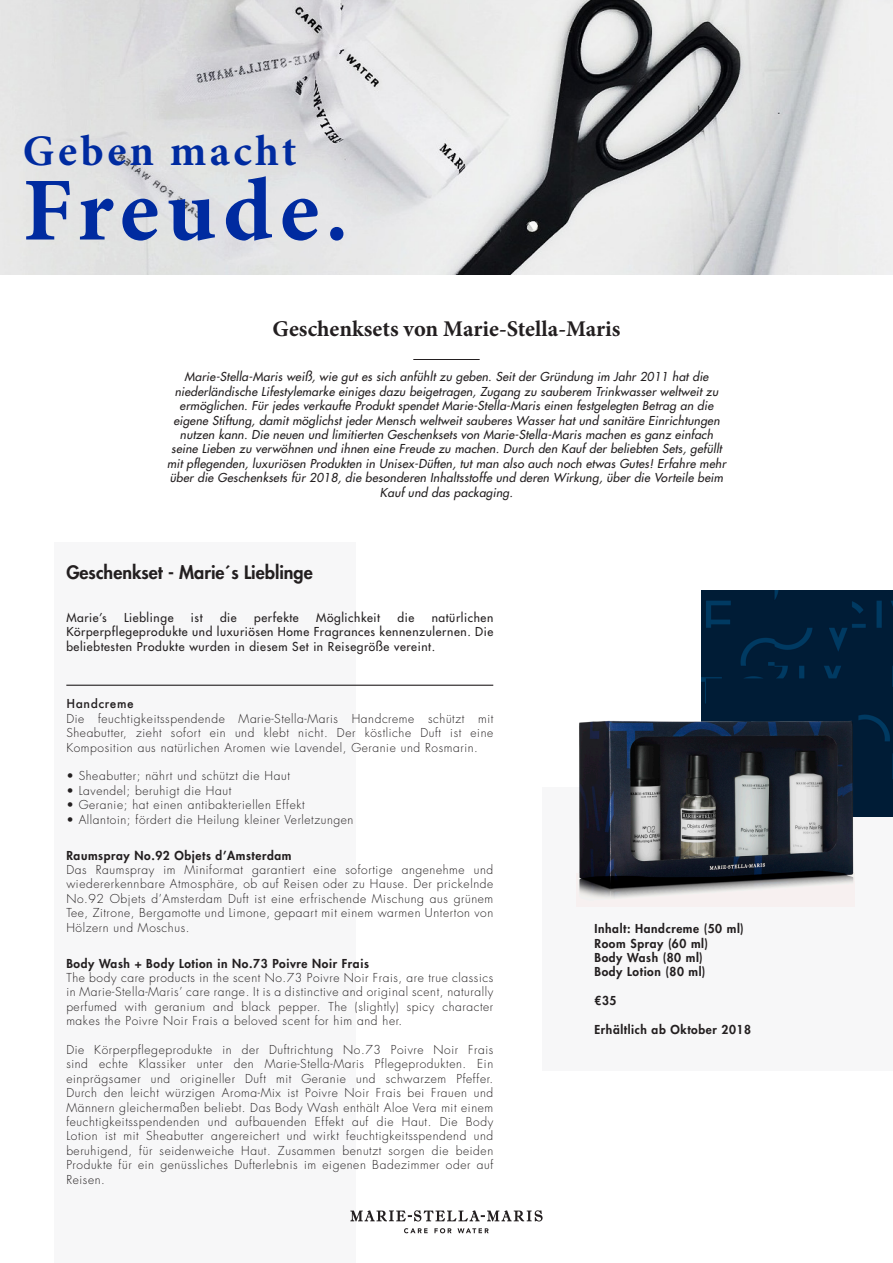
<style>
.page{position:relative;width:893px;height:1263px;background:#fff}
.page>*{position:absolute;margin:0;border:0;box-sizing:border-box;transform-origin:0 0}
.t1{font:700 90px "Minion Pro";letter-spacing:.08em;color:#002ba0}
.t2{font:700 43.5px "Minion Pro";letter-spacing:.075em;color:#002ba0}
.t3{font:700 22.5px "Minion Pro";color:#231f20}
.t4{font:800 18px "Futura Std";color:#231f20}
.t5{font:300 12px/14.4px "Futura Std";letter-spacing:.05em;color:#231f20;text-align:justify}
.t6{font:italic 500 12px/14.4px "Futura Std";letter-spacing:.02em;color:#231f20;text-align:center}
.t7{font:500 12px/14.4px "Futura Std";letter-spacing:.05em;color:#231f20;text-align:justify}
.t8{font:800 12px "Futura Std";letter-spacing:.05em;color:#231f20}
.t9{font:500 12px "Futura";letter-spacing:.05em;color:#231f20}
</style>
<div class="page">
<div style="left:543px;top:787px;width:350px;height:284px;background:#f7f7f8"></div>
<img style="left:702px;top:590px;width:191px;height:227px">
<img style="left:0;top:0;width:893px;height:274px">
<div style="left:54px;top:542px;width:302px;height:721px;background:#f7f7f8"></div>
<img style="left:579px;top:719px;width:276px;height:180px">
<hr style="left:413px;top:359px;width:67px;height:1px;background:#231f20">
<svg style="left:350px;top:1210px;width:193px;height:11px"></svg>
<svg style="left:404px;top:1228px;width:24px;height:5px"></svg>
<svg style="left:434px;top:1228px;width:55px;height:5px"></svg>
<hr style="left:66px;top:685px;width:427px;height:1px;background:#231f20">
<p class="t2" style="left:23px;top:120px;width:275px">Geben macht</p>
<p class="t1" style="left:23px;top:147px;width:327px">Freude.</p>
<p class="t3" style="left:272px;top:313px;width:350px">Geschenksets von Marie-Stella-Maris</p>
<p class="t6" style="left:167px;top:370px;width:560px">Marie-Stella-Maris weiß, wie gut es sich anfühlt zu geben. Seit der Gründung im Jahr 2011 hat die niederländische Lifestylemarke einiges dazu beigetragen, Zugang zu sauberem Trinkwasser weltweit zu ermöglichen. Für jedes verkaufte Produkt spendet Marie-Stella-Maris einen festgelegten Betrag an die eigene Stiftung, damit möglichst jeder Mensch weltweit sauberes Wasser hat und sanitäre Einrichtungen nutzen kann. Die neuen und limitierten Geschenksets von Marie-Stella-Maris machen es ganz einfach seine Lieben zu verwöhnen und ihnen eine Freude zu machen. Durch den Kauf der beliebten Sets, gefüllt mit pflegenden, luxuriösen Produkten in Unisex-Düften, tut man also auch noch etwas Gutes! Erfahre mehr über die Geschenksets für 2018, die besonderen Inhaltsstoffe und deren Wirkung, über die Vorteile beim Kauf und das packaging.</p>
<p class="t4" style="left:66px;top:561px;width:248px">Geschenkset - Marie´s Lieblinge</p>
<p class="t7" style="left:66px;top:610px;width:42px">Marie’s</p>
<p class="t7" style="left:124px;top:610px;width:51px">Lieblinge</p>
<p class="t7" style="left:191px;top:610px;width:13px">ist</p>
<p class="t7" style="left:220px;top:610px;width:18px">die</p>
<p class="t7" style="left:254px;top:610px;width:46px">perfekte</p>
<p class="t7" style="left:316px;top:610px;width:65px">Möglichkeit</p>
<p class="t7" style="left:398px;top:610px;width:18px">die</p>
<p class="t7" style="left:66px;top:610px;width:428px;text-indent:365px">natürlichen Körperpflegeprodukte und luxuriösen Home Fragrances kennenzulernen. Die beliebtesten Produkte wurden in diesem Set in Reisegröße vereint.</p>
<p class="t9" style="left:66px;top:696px;width:69px">Handcreme</p>
<p class="t5" style="left:66px;top:711px;width:428px">Die feuchtigkeitsspendende Marie-Stella-Maris Handcreme schützt mit Sheabutter, zieht sofort ein und klebt nicht. Der köstliche Duft ist eine Komposition aus natürlichen Aromen wie Lavendel, Geranie und Rosmarin.</p>
<p class="t5" style="left:66px;top:769px;width:225px">• Sheabutter; nährt und schützt die Haut</p>
<p class="t5" style="left:66px;top:783px;width:166px">• Lavendel; beruhigt die Haut</p>
<p class="t5" style="left:66px;top:798px;width:240px">• Geranie; hat einen antibakteriellen Effekt</p>
<p class="t5" style="left:66px;top:812px;width:289px">• Allantoin; fördert die Heilung kleiner Verletzungen</p>
<p class="t8" style="left:66px;top:847px;width:227px">Raumspray No.92 Objets d’Amsterdam</p>
<p class="t5" style="left:66px;top:863px;width:428px">Das Raumspray im Miniformat garantiert eine sofortige angenehme und wiedererkennbare Atmosphäre, ob auf Reisen oder zu Hause. Der prickelnde No.92 Objets d’Amsterdam Duft ist eine erfrischende Mischung aus grünem Tee, Zitrone, Bergamotte und Limone, gepaart mit einem warmen Unterton von Hölzern und Moschus.</p>
<p class="t8" style="left:66px;top:955px;width:304px">Body Wash + Body Lotion in No.73 Poivre Noir Frais</p>
<p class="t5" style="left:66px;top:971px;width:428px">The body care products in the scent No.73 Poivre Noir Frais, are true classics in Marie-Stella-Maris’ care range. It is a distinctive and original scent, naturally perfumed with geranium and black pepper. The (slightly) spicy character makes the Poivre Noir Frais a beloved scent for him and her.</p>
<p class="t5" style="left:66px;top:1043px;width:428px">Die Körperpflegeprodukte in der Duftrichtung No.73 Poivre Noir Frais sind echte Klassiker unter den Marie-Stella-Maris Pflegeprodukten. Ein einprägsamer und origineller Duft mit Geranie und schwarzem Pfeffer.<br>Durch den leicht würzigen Aroma-Mix ist Poivre Noir Frais bei Frauen und Männern gleichermaßen beliebt. Das Body Wash enthält Aloe Vera mit einem feuchtigkeitsspendenden und aufbauenden Effekt auf die Haut. Die Body Lotion ist mit Sheabutter angereichert und wirkt feuchtigkeitsspendend und beruhigend, für seidenweiche Haut. Zusammen benutzt sorgen die beiden Produkte für ein genüssliches Dufterlebnis im eigenen Badezimmer oder auf Reisen.</p>
<p class="t8" style="left:594px;top:921px;width:151px">Inhalt: Handcreme (50 ml)</p>
<p class="t8" style="left:594px;top:935px;width:115px">Room Spray (60 ml)</p>
<p class="t8" style="left:594px;top:950px;width:110px">Body Wash (80 ml)</p>
<p class="t8" style="left:594px;top:964px;width:113px">Body Lotion (80 ml)</p>
<p class="t8" style="left:594px;top:993px;width:24px">€35</p>
<p class="t8" style="left:594px;top:1022px;width:158px">Erhältlich ab Oktober 2018</p>
</div>
